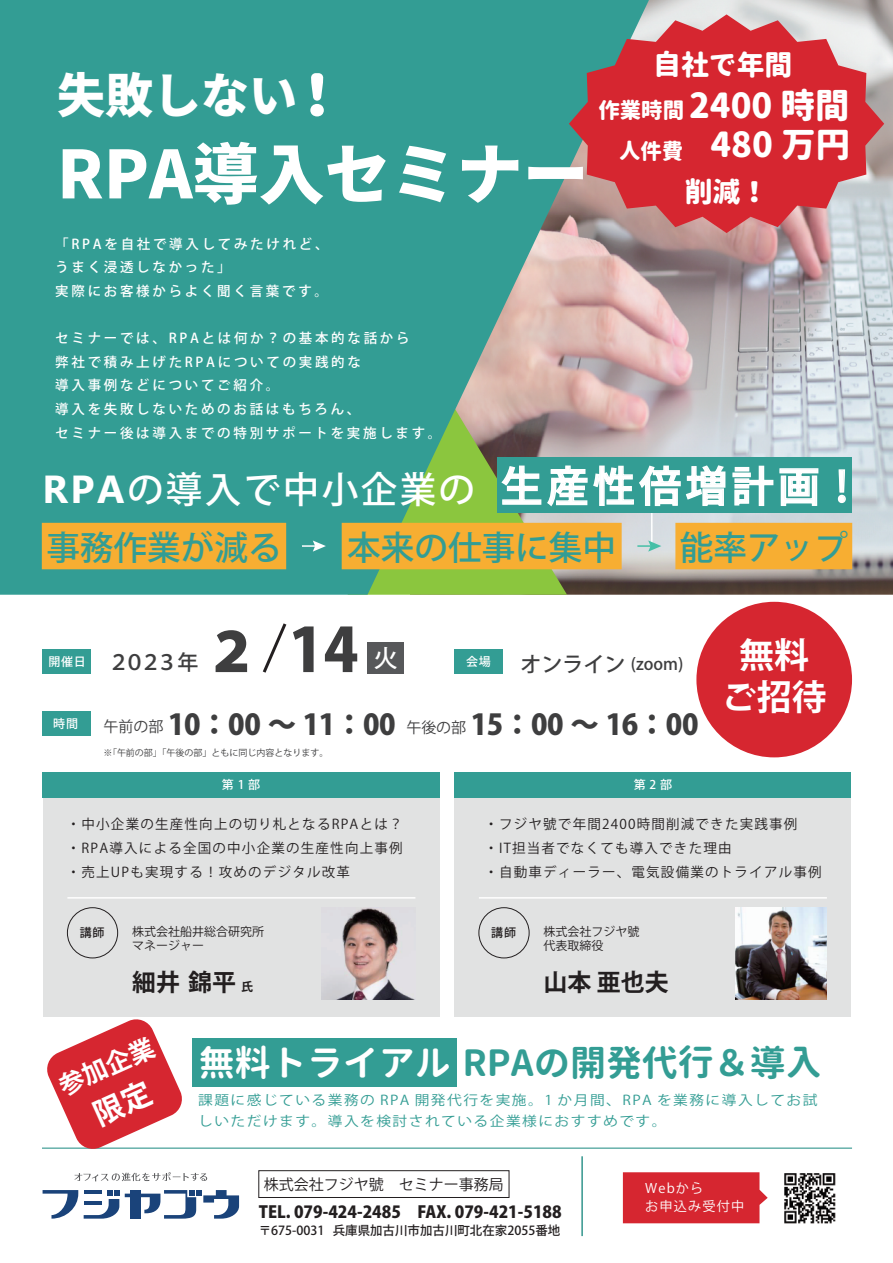
<style>
.page{position:relative;width:893px;height:1263px;background:#fff}
.page>*{position:absolute;margin:0;border:0;box-sizing:border-box;transform-origin:0 0}
.t1{font:800 66px "Source Han Sans JP";color:#fff}
.t2{font:800 60px "Koz Go Pro";color:#3e3e3f}
.t3{font:800 48px "Source Han Sans JP";color:#fff}
.t4{font:500 36.6px "Koz Go Pr 6 N";letter-spacing:.065em;color:#fff}
.t5{font:700 36px "Gen Jyuu Gothic";color:#339d94}
.t6{font:700 35.1px/41.5px "Koz Go Pr 6 N";color:#fff;text-align:center}
.t7{font:800 34.2px/39.6px "Gen Jyuu Gothic";color:#fff;text-align:right}
.t8{font:500 33.6px "Koz Go Pr 6 N";color:#339d94}
.t9{font:800 28.5px "Koz Go Pro";letter-spacing:-.015em;color:#3e3e3f}
.t10{font:800 27.9px "Gen Jyuu Gothic";color:#fff}
.t11{font:700 25.5px "Koz Go Pr 6 N";color:#fff}
.t12{font:700 24px "Koz Go Pr 6 N";color:#231f20}
.t13{font:500 24px "Koz Go Pr 6 N";color:#fff}
.t14{font:500 21px "Koz Go Pro";letter-spacing:-.23em;color:#3e3e3f}
.t15{font:800 16.5px "Koz Go Pr 6 N";color:#231f20}
.t16{font:500 16.5px "Koz Go Pro";color:#3e3e3f}
.t17{font:15px "Koz Go Pro";color:#231f20}
.t18{font:500 13.5px/23.7px "Koz Go Pro";letter-spacing:.2em;color:#fff}
.t19{font:13.5px/24px "Koz Go Pro";letter-spacing:.09em;color:#231f20;text-align:justify}
.t20{font:13.5px/21px "Koz Go Pro";letter-spacing:.1em;color:#339d94;scale:1.09 1}
.t21{font:13.2px/17.5px "Koz Go Pro";letter-spacing:.09em;color:#fff}
.t22{font:500 12.45px "Koz Go Pr 6 N";color:#231f20}
.t23{font:12px/14.4px "Koz Go Pr 6 N";color:#231f20}
.t24{font:500 12px "Koz Go Pr 6 N";letter-spacing:.315em;color:#fff}
.t25{font:500 12px "Koz Go Pr 6 N";color:#231f20}
.t26{font:9px "Koz Go Pro";color:#3e3e3f}
.s1{font-family:"Gen Jyuu Gothic X Monospace Heavy";font-weight:400;font-size:57px}
.s2{font-size:21.45px}
.s3{font-family:"Segoe UI";font-weight:700;font-size:39px}
.s4{font-family:"Source Han Sans JP";font-size:42px}
.s5{font-size:54px}
.s6{font-size:21px}
.s7{font-weight:400;font-size:15px}
.s8{font-size:12px}
.s9{color:#fff}
</style>
<div class="page">
<img style="left:649px;top:0;width:244px;height:595px">
<svg style="left:0;top:0;width:649px;height:595px;background:#479f93"></svg>
<div style="left:42px;top:711px;width:48px;height:24px;background:#339d94"></div>
<div style="left:42px;top:649px;width:48px;height:25px;background:#339d94"></div>
<div style="left:455px;top:649px;width:48px;height:25px;background:#339d94"></div>
<hr style="left:42px;top:1147px;width:810px;height:2px;background:#34968e">
<hr style="left:581px;top:1156px;width:2px;height:80px;background:#34968e">
<div style="left:696px;top:602px;width:156px;height:155px;background:#d62630;border-radius:50%"></div>
<svg style="left:74px;top:1172px;width:133px;height:9px"></svg>
<svg style="left:43px;top:1190px;width:35px;height:28px"></svg>
<svg style="left:84px;top:1190px;width:35px;height:28px"></svg>
<svg style="left:125px;top:1190px;width:114px;height:28px"></svg>
<div style="left:367px;top:642px;width:36px;height:32px;background:#57585a"></div>
<svg style="left:262px;top:623px;width:25px;height:50px"></svg>
<img style="left:784px;top:1173px;width:52px;height:51px">
<div style="left:258px;top:1170px;width:251px;height:28px;border:1px solid #231f20"></div>
<svg style="left:623px;top:1172px;width:145px;height:51px;background:#d8323b"></svg>
<div style="left:192px;top:1038px;width:265px;height:48px;background:#339d94"></div>
<hr style="left:651px;top:481px;width:1px;height:65px;background:#fff">
<div style="left:42px;top:523px;width:244px;height:46px;background:#f7ae32"></div>
<div style="left:342px;top:523px;width:280px;height:46px;background:#f7ae32"></div>
<div style="left:675px;top:523px;width:177px;height:46px;background:#f7ae32"></div>
<svg style="left:637px;top:540px;width:24px;height:12px"></svg>
<div style="left:497px;top:457px;width:354px;height:56px;background:#339d94"></div>
<svg style="left:501px;top:465px;width:225px;height:42px"></svg>
<svg style="left:732px;top:465px;width:87px;height:41px"></svg>
<svg style="left:837px;top:469px;width:9px;height:35px"></svg>
<svg style="left:302px;top:540px;width:24px;height:12px"></svg>
<div style="left:43px;top:772px;width:397px;height:26px;background:#339d94"></div>
<div style="left:43px;top:798px;width:396px;height:218px;background:#e1e2e2"></div>
<hr style="left:67px;top:897px;width:348px;height:2px;background:#fff">
<img style="left:322px;top:908px;width:93px;height:92px">
<div style="left:67px;top:907px;width:51px;height:51px;border:1px solid #231f20;border-radius:50%"></div>
<div style="left:455px;top:772px;width:396px;height:26px;background:#339d94"></div>
<div style="left:455px;top:798px;width:396px;height:218px;background:#e1e2e2"></div>
<hr style="left:479px;top:897px;width:348px;height:2px;background:#fff">
<img style="left:736px;top:908px;width:91px;height:92px">
<div style="left:478px;top:907px;width:51px;height:51px;border:1px solid #231f20;border-radius:50%"></div>
<svg style="left:569px;top:14px;width:315px;height:219px;background:#c85359"></svg>
<svg style="left:45px;top:1019px;width:139px;height:130px"></svg>
<h3 class="t3" style="left:57px;top:69px;width:290px">失敗しない<span class="s1">！</span></h3>
<h1 class="t1" style="left:57px;top:137px;width:533px">RPA導入セミナー</h1>
<p class="t18" style="left:55px;top:232px;width:275px">「RPAを自社で導入してみたけれど、うまく浸透しなかった」<br>実際にお客様からよく聞く言葉です。</p>
<p class="t18" style="left:55px;top:327px;width:388px">セミナーでは、RPAとは何か？の基本的な話から<br>弊社で積み上げたRPAについての実践的な<br>導入事例などについてご紹介。<br>導入を失敗しないためのお話はもちろん、<br>セミナー後は導入までの特別サポートを実施します。</p>
<h3 class="t10" style="left:653px;top:43px;width:141px">自社で年間</h3>
<h3 class="t7" style="left:598px;top:85px;width:253px"><span class="s2">作業時間</span> 2400 時間<span class="s2">人件費</span> 480 万円</h3>
<h3 class="t10" style="left:685px;top:171px;width:85px">削減！</h3>
<h3 class="t4" style="left:43px;top:469px;width:808px"><span class="s3">RPA</span>の導入で中小企業の <span class="s4">生産性倍増計画 !</span></h3>
<h3 class="t8" style="left:46px;top:529px;width:237px">事務作業が減る</h3>
<h3 class="t8" style="left:347px;top:529px;width:270px">本来の仕事に集中</h3>
<h3 class="t8" style="left:680px;top:529px;width:169px">能率アップ</h3>
<h2 class="t2" style="left:204px;top:611px;width:156px"><span class="s5">２</span> 14</h2>
<h3 class="t13" style="left:374px;top:645px;width:25px">火</h3>
<h3 class="t14" style="left:48px;top:648px;width:152px"><sup>開催日</sup> ２０２３年</h3>
<p class="t24" style="left:466px;top:655px;width:26px">会場</p>
<p class="t16" style="left:520px;top:653px;width:164px"><span class="s6">オンライン</span> (zoom)</p>
<h3 class="t9" style="left:104px;top:706px;width:597px"><span class="s7">午前の部</span> 10：00 ～ 11：00 <span class="s7">午後の部</span> 15：00 ～ 16：00</h3>
<p class="t26" style="left:104px;top:746px;width:226px">※「午前の部」「午後の部」ともに同じ内容となります。</p>
<p class="t24" style="left:53px;top:717px;width:26px">時間</p>
<h3 class="t6" style="left:721px;top:635px;width:107px">無料ご招待</h3>
<p class="t24" style="left:222px;top:778px;width:40px">第1部</p>
<p class="t19" style="left:67px;top:812px;width:337px">・中小企業の生産性向上の切り札となるRPAとは？・RPA導入による全国の中小企業の生産性向上事例・売上UPも実現する！攻めのデジタル改革</p>
<p class="t25" style="left:80px;top:926px;width:26px">講師</p>
<p class="t23" style="left:132px;top:924px;width:133px">株式会社船井総合研究所マネージャー</p>
<h3 class="t12" style="left:132px;top:968px;width:122px">細井錦平<span class="s8">氏</span></h3>
<p class="t24" style="left:634px;top:778px;width:40px">第2部</p>
<p class="t19" style="left:484px;top:812px;width:339px;text-align:left">・フジヤ號で年間2400時間削減できた実践事例・IT担当者でなくても導入できた理由<br>・自動車ディーラー、電気設備業のトライアル事例</p>
<p class="t25" style="left:491px;top:926px;width:26px">講師</p>
<p class="t23" style="left:544px;top:924px;width:97px">株式会社フジヤ號代表取締役</p>
<h3 class="t12" style="left:544px;top:968px;width:127px">山本 亜也夫</h3>
<h3 class="t11" style="left:54px;top:1074px;width:103px;rotate:-24deg">参加企業</h3>
<h3 class="t5" style="left:199px;top:1036px;width:625px"><span class="s9">無料トライアル</span> RPAの開発代行＆導入</h3>
<p class="t20" style="left:198px;top:1090px;width:570px">課題に感じている業務の RPA 開発代行を実施。1 か月間、RPA を業務に導入してお試しいただけます。導入を検討されている企業様におすすめです。</p>
<p class="t17" style="left:264px;top:1174px;width:241px">株式会社フジヤ號　セミナー事務局</p>
<p class="t21" style="left:645px;top:1180px;width:101px">Webから<br>お申込み受付中</p>
<p class="t15" style="left:259px;top:1203px;width:304px">TEL. 079-424-2485　FAX. 079-421-5188</p>
<p class="t22" style="left:259px;top:1224px;width:303px">〒675-0031 兵庫県加古川市加古川町北在家2055番地</p>
</div>
